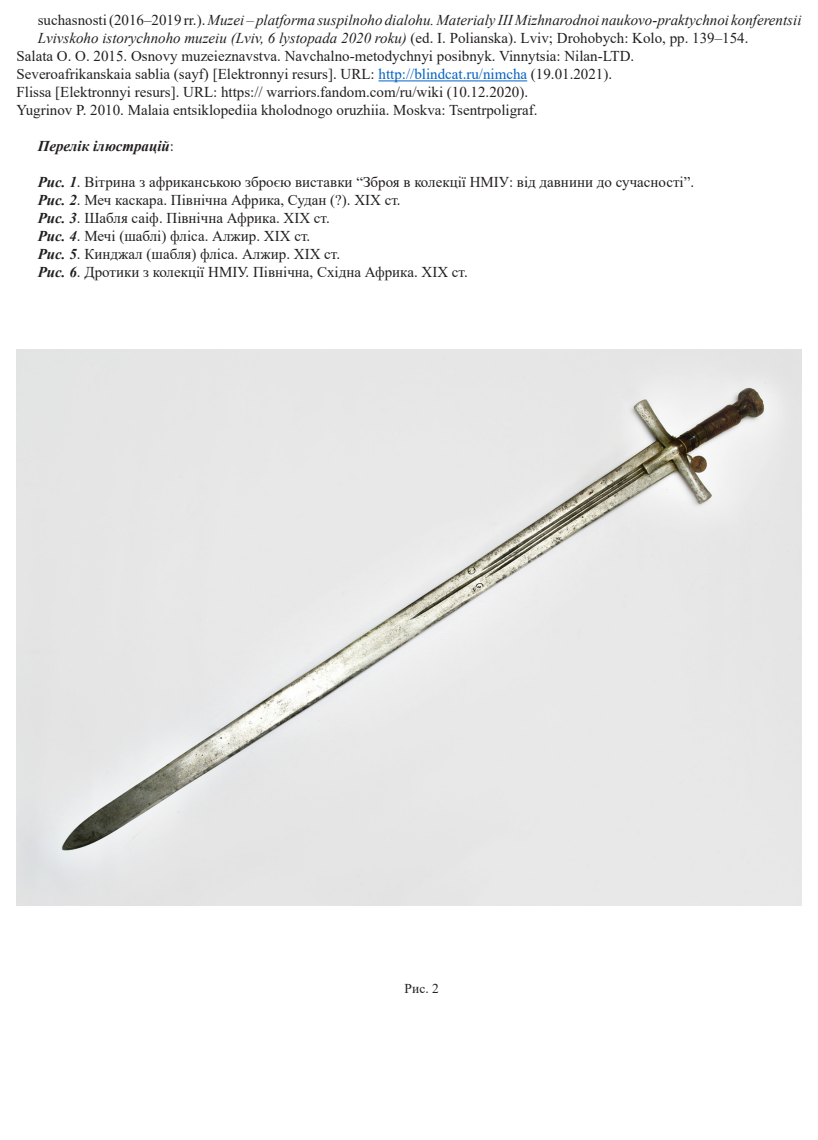
<style>
.page{position:relative;width:818px;height:1140px;background:#fff}
.page>*{position:absolute;margin:0;border:0;box-sizing:border-box;transform-origin:0 0}
.t1{font:15px "Times New Roman";color:#231f20}
.t2{font:italic 15px/18px "Times New Roman";color:#231f20}
.t3{font:italic 700 15px "Times New Roman";color:#231f20}
.Посилання{font:13.5px "Times New Roman";color:#231f20}
.s1{font-style:normal}
.s2{color:#0563c1}
.s3{font-weight:400;font-style:normal}
.s4{font-weight:700;font-style:italic}
</style>
<div class="page">
<hr style="left:378px;top:81px;width:149px;height:1px;background:#0563c1">
<img style="left:16px;top:350px;width:785px;height:555px">
<p class="t2" style="left:38px;top:11px;width:765px"><span class="s1">suchasnosti (2016–2019 rr.).</span> Muzei – platforma suspilnoho dialohu. Materialy III Mizhnarodnoi naukovo-praktychnoi konferentsii<br>Lvivskoho istorychnoho muzeiu (Lviv, 6 lystopada 2020 roku) <span class="s1">(ed. I. Polianska). Lviv; Drohobych: Kolo, pp. 139–154.</span></p>
<p class="t1" style="left:16px;top:46px;width:619px">Salata O. O. 2015. Osnovy muzeieznavstva. Navchalno-metodychnyi posibnyk. Vinnytsia: Nilan-LTD.</p>
<p class="t1" style="left:16px;top:64px;width:597px">Severoafrikanskaia sablia (sayf) [Elektronnyi resurs]. URL: <span class="s2">http://blindcat.ru/nimcha</span> (19.01.2021).</p>
<p class="t1" style="left:16px;top:82px;width:513px">Flissa [Elektronnyi resurs]. URL: https:// warriors.fandom.com/ru/wiki (10.12.2020).</p>
<p class="t1" style="left:16px;top:100px;width:523px">Yugrinov P. 2010. Malaia entsiklopediia kholodnogo oruzhiia. Moskva: Tsentrpoligraf.</p>
<p class="t3" style="left:38px;top:136px;width:138px">Перелік ілюстрацій<span class="s3">:</span></p>
<p class="t1" style="left:38px;top:172px;width:658px"><span class="s4">Рис. 1</span>. Вітрина з африканською зброєю виставки “Зброя в колекції НМІУ: від давнини до сучасності”.</p>
<p class="t1" style="left:38px;top:190px;width:364px"><span class="s4">Рис. 2</span>. Меч каскара. Північна Африка, Судан (?). ХІХ ст.</p>
<p class="t1" style="left:38px;top:208px;width:293px"><span class="s4">Рис. 3</span>. Шабля саіф. Північна Африка. ХІХ ст.</p>
<p class="t1" style="left:38px;top:226px;width:274px"><span class="s4">Рис. 4</span>. Мечі (шаблі) фліса. Алжир. ХІХ ст.</p>
<p class="t1" style="left:38px;top:244px;width:304px"><span class="s4">Рис. 5</span>. Кинджал (шабля) фліса. Алжир. ХІХ ст.</p>
<p class="t1" style="left:38px;top:262px;width:431px"><span class="s4">Рис. 6</span>. Дротики з колекції НМІУ. Північна, Східна Африка. ХІХ ст.</p>
<p class="Посилання" style="left:405px;top:979px;width:36px">Рис. 2</p>
</div>
